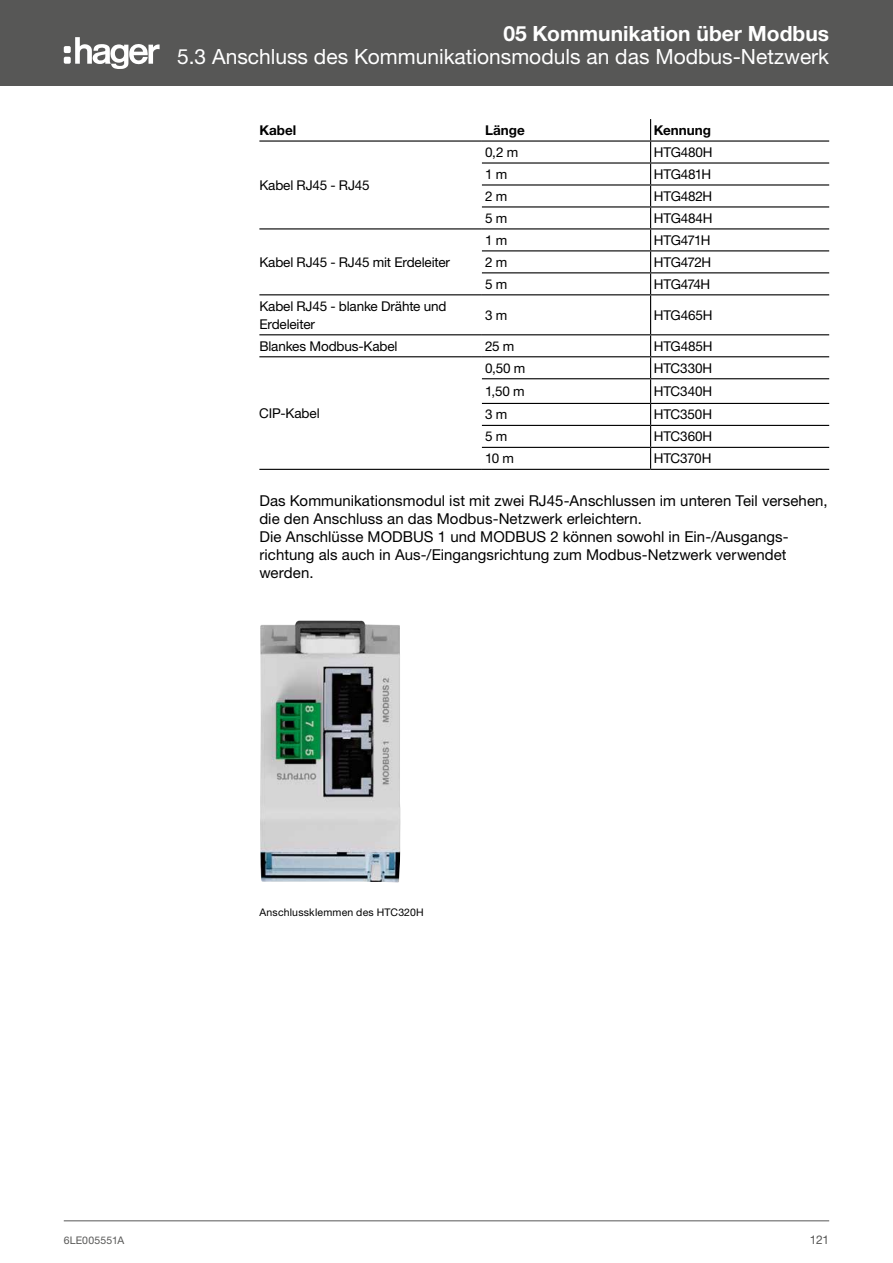
<style>
.page{position:relative;width:893px;height:1263px;background:#fff}
.page>*{position:absolute;margin:0;border:0;box-sizing:border-box;transform-origin:0 0}
.t1{font:21px "Helvetica Neue LTW1 G";color:#fff}
.t2{font:700 21px "Helvetica Neue LTW1 G";color:#fff}
.t3{font:15px/18px "Helvetica Neue LTW1 G";letter-spacing:.005em;color:#000}
.t4{font:13.5px/18px "Helvetica Neue LTW1 G";letter-spacing:-.01em;color:#000}
.t5{font:700 13.5px "Helvetica Neue LTW1 G";color:#000}
.t6{font:13.5px "Helvetica Neue LTW1 G";letter-spacing:-.03em;color:#000}
.t7{font:13.5px "Helvetica Neue LTW1 G";letter-spacing:-.04em;color:#000}
.t8{font:12px "Helvetica Neue LTW1 G";color:#575756}
.t9{font:10.5px "Helvetica Neue LTW1 G";letter-spacing:.02em;color:#000}
.t10{font:10.5px "Helvetica Neue LTW1 G";letter-spacing:.015em;color:#575756}
</style>
<div class="page">
<hr style="left:64px;top:1220px;width:765px;height:1px;background:#575756">
<div style="left:0;top:0;width:893px;height:86px;background:#575756"></div>
<svg style="left:75px;top:37px;width:85px;height:32px"></svg>
<div style="left:64px;top:46px;width:7px;height:7px;background:#fff;border-radius:2px"></div>
<div style="left:64px;top:57px;width:7px;height:7px;background:#fff;border-radius:2px"></div>
<hr style="left:259px;top:140px;width:223px;height:2px;background:#000">
<hr style="left:482px;top:140px;width:169px;height:2px;background:#000">
<hr style="left:651px;top:140px;width:178px;height:2px;background:#000">
<hr style="left:482px;top:162px;width:169px;height:2px;background:#000">
<hr style="left:651px;top:162px;width:178px;height:2px;background:#000">
<hr style="left:482px;top:184px;width:169px;height:2px;background:#000">
<hr style="left:651px;top:184px;width:178px;height:2px;background:#000">
<hr style="left:482px;top:206px;width:169px;height:1px;background:#000">
<hr style="left:651px;top:206px;width:178px;height:1px;background:#000">
<hr style="left:259px;top:228px;width:223px;height:1px;background:#000">
<hr style="left:482px;top:228px;width:169px;height:1px;background:#000">
<hr style="left:651px;top:228px;width:178px;height:1px;background:#000">
<hr style="left:482px;top:250px;width:169px;height:1px;background:#000">
<hr style="left:651px;top:250px;width:178px;height:1px;background:#000">
<hr style="left:482px;top:272px;width:169px;height:1px;background:#000">
<hr style="left:651px;top:272px;width:178px;height:1px;background:#000">
<svg style="left:650px;top:119px;width:1px;height:175px"></svg>
<hr style="left:259px;top:294px;width:223px;height:1px;background:#000">
<hr style="left:482px;top:294px;width:169px;height:1px;background:#000">
<hr style="left:651px;top:294px;width:178px;height:1px;background:#000">
<hr style="left:650px;top:295px;width:1px;height:39px;background:#000">
<hr style="left:259px;top:334px;width:223px;height:1px;background:#000">
<hr style="left:482px;top:334px;width:169px;height:1px;background:#000">
<hr style="left:651px;top:334px;width:178px;height:1px;background:#000">
<hr style="left:259px;top:356px;width:223px;height:1px;background:#000">
<hr style="left:482px;top:356px;width:169px;height:1px;background:#000">
<hr style="left:651px;top:356px;width:178px;height:1px;background:#000">
<hr style="left:482px;top:378px;width:169px;height:1px;background:#000">
<hr style="left:651px;top:378px;width:178px;height:1px;background:#000">
<hr style="left:482px;top:403px;width:169px;height:1px;background:#000">
<hr style="left:651px;top:403px;width:178px;height:1px;background:#000">
<hr style="left:482px;top:425px;width:169px;height:1px;background:#000">
<hr style="left:651px;top:425px;width:178px;height:1px;background:#000">
<hr style="left:482px;top:447px;width:169px;height:1px;background:#000">
<hr style="left:651px;top:447px;width:178px;height:1px;background:#000">
<svg style="left:650px;top:335px;width:1px;height:134px"></svg>
<hr style="left:482px;top:469px;width:169px;height:1px;background:#000">
<hr style="left:651px;top:469px;width:178px;height:1px;background:#000">
<hr style="left:259px;top:469px;width:223px;height:1px;background:#000">
<img style="left:260px;top:620px;width:141px;height:262px">
<h1 class="t2" style="left:503px;top:21px;width:327px">05 Kommunikation über Modbus</h1>
<h1 class="t1" style="left:177px;top:43px;width:654px">5.3 Anschluss des Kommunikationsmoduls an das Modbus-Netzwerk</h1>
<p class="t5" style="left:259px;top:122px;width:38px">Kabel</p>
<p class="t5" style="left:485px;top:122px;width:41px">Länge</p>
<p class="t5" style="left:654px;top:122px;width:59px">Kennung</p>
<p class="t4" style="left:259px;top:176px;width:112px">Kabel RJ45 - RJ45</p>
<p class="t4" style="left:259px;top:253px;width:192px">Kabel RJ45 - RJ45 mit Erdeleiter</p>
<p class="t4" style="left:485px;top:143px;width:35px">0,2 m</p>
<p class="t4" style="left:654px;top:143px;width:60px">HTG480H</p>
<p class="t4" style="left:485px;top:165px;width:24px">1 m</p>
<p class="t4" style="left:654px;top:165px;width:59px">HTG481H</p>
<p class="t4" style="left:485px;top:187px;width:24px">2 m</p>
<p class="t4" style="left:654px;top:187px;width:60px">HTG482H</p>
<p class="t4" style="left:485px;top:209px;width:24px">5 m</p>
<p class="t4" style="left:654px;top:209px;width:60px">HTG484H</p>
<p class="t4" style="left:485px;top:231px;width:24px">1 m</p>
<p class="t7" style="left:654px;top:232px;width:58px">HTG471H</p>
<p class="t4" style="left:485px;top:253px;width:24px">2 m</p>
<p class="t6" style="left:654px;top:254px;width:59px">HTG472H</p>
<p class="t4" style="left:485px;top:275px;width:24px">5 m</p>
<p class="t6" style="left:654px;top:276px;width:58px">HTG474H</p>
<p class="t4" style="left:259px;top:297px;width:189px">Kabel RJ45 - blanke Drähte und<br>Erdeleiter</p>
<p class="t4" style="left:485px;top:306px;width:24px">3 m</p>
<p class="t4" style="left:654px;top:306px;width:60px">HTG465H</p>
<p class="t4" style="left:259px;top:337px;width:140px">Blankes Modbus-Kabel</p>
<p class="t4" style="left:485px;top:337px;width:31px">25 m</p>
<p class="t4" style="left:654px;top:337px;width:60px">HTG485H</p>
<p class="t4" style="left:485px;top:359px;width:42px">0,50 m</p>
<p class="t4" style="left:654px;top:359px;width:60px">HTC330H</p>
<p class="t4" style="left:485px;top:382px;width:41px">1,50 m</p>
<p class="t4" style="left:654px;top:382px;width:60px">HTC340H</p>
<p class="t4" style="left:485px;top:405px;width:24px">3 m</p>
<p class="t4" style="left:654px;top:405px;width:60px">HTC350H</p>
<p class="t4" style="left:485px;top:427px;width:24px">5 m</p>
<p class="t4" style="left:654px;top:427px;width:60px">HTC360H</p>
<p class="t4" style="left:485px;top:449px;width:30px">10 m</p>
<p class="t4" style="left:654px;top:449px;width:59px">HTC370H</p>
<p class="t3" style="left:259px;top:492px;width:570px">Das Kommunikationsmodul ist mit zwei RJ45-Anschlussen im unteren Teil versehen, die den Anschluss an das Modbus-Netzwerk erleichtern.<br>Die Anschlüsse MODBUS 1 und MODBUS 2 können sowohl in Ein-/Ausgangs&shy;richtung als auch in Aus-/Eingangsrichtung zum Modbus-Netzwerk verwendet werden.</p>
<p class="t4" style="left:259px;top:404px;width:62px">CIP-Kabel</p>
<p class="t9" style="left:259px;top:905px;width:166px">Anschlussklemmen des HTC320H</p>
<p class="t10" style="left:64px;top:1234px;width:62px">6LE005551A</p>
<p class="t8" style="left:810px;top:1232px;width:21px">121</p>
</div>
